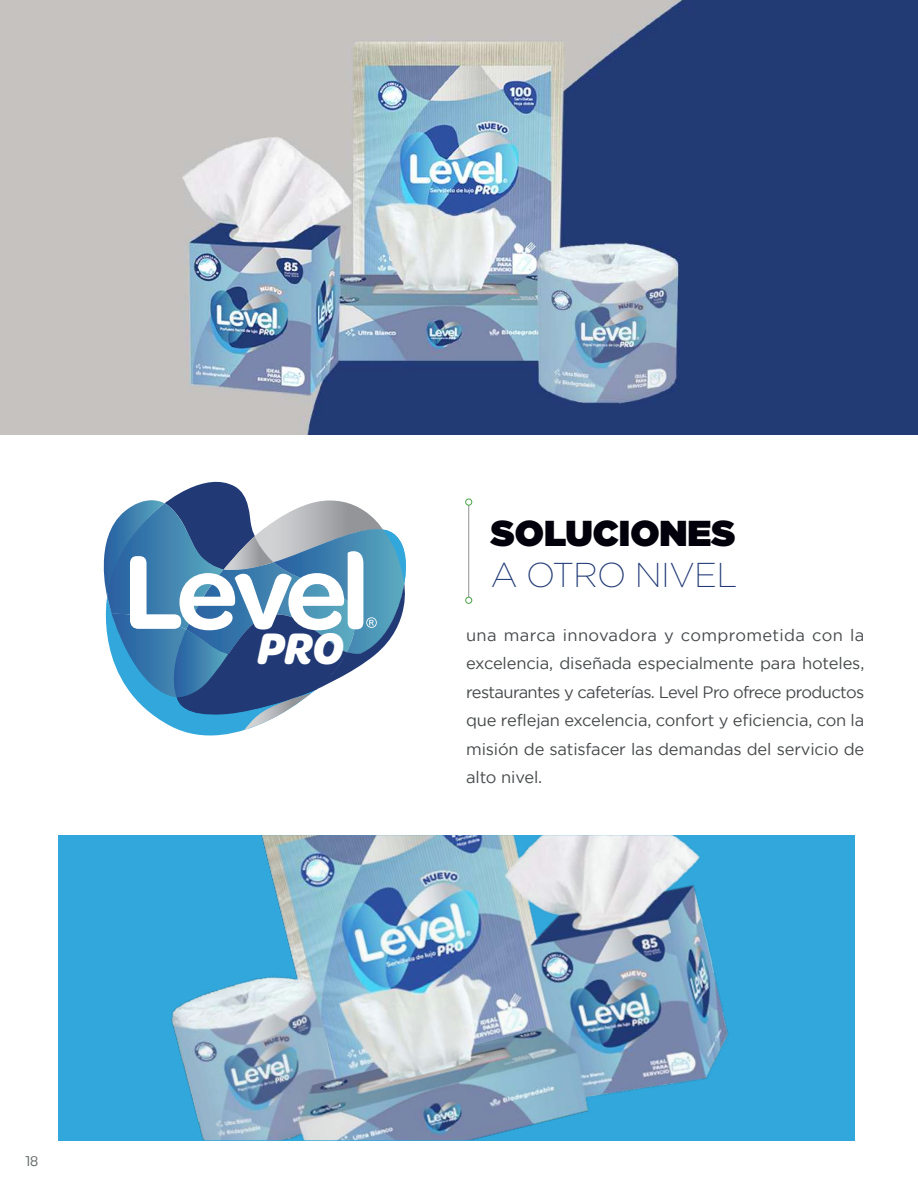
<style>
.page{position:relative;width:918px;height:1188px;background:#fff}
.page>*{position:absolute;margin:0;border:0;box-sizing:border-box;transform-origin:0 0}
.t1{font:italic 700 47.1px "Omnes Semi Cond";color:#fff}
.t2{font:900 36px "Gotham";color:#02000a}
.t3{font:200 34.5px "Gotham";letter-spacing:-.02em;color:#213a76}
.t4{font:16.5px/28.5px "Gotham";letter-spacing:-.01em;color:#46494b;text-align:justify}
.t5{font:15px "Causten";color:#626768}
</style>
<div class="page">
<hr style="left:468px;top:502px;width:1px;height:98px;background:#909293">
<div style="left:465px;top:597px;width:7px;height:7px;border:1px solid #4aa648;border-radius:50%"></div>
<div style="left:465px;top:499px;width:7px;height:6px;border:1px solid #4aa648;border-radius:50%"></div>
<img style="left:0;top:0;width:918px;height:435px">
<svg style="left:103px;top:481px;width:303px;height:255px"></svg>
<img style="left:59px;top:835px;width:796px;height:305px">
<p class="t5" style="left:25px;top:1153px;width:14px">18</p>
<h1 class="t1" style="left:257px;top:618px;width:88px">PRO</h1>
<h2 class="t2" style="left:491px;top:508px;width:246px">SOLUCIONES</h2>
<h3 class="t3" style="left:491px;top:556px;width:248px">A OTRO NIVEL</h3>
<p class="t4" style="left:466px;top:620px;width:400px">una marca innovadora y comprometida con la excelencia, diseñada especialmente para hoteles, restaurantes y cafeterías. Level Pro ofrece productos que reflejan excelencia, confort y eficiencia, con la misión de satisfacer las demandas del servicio de alto nivel.</p>
</div>
